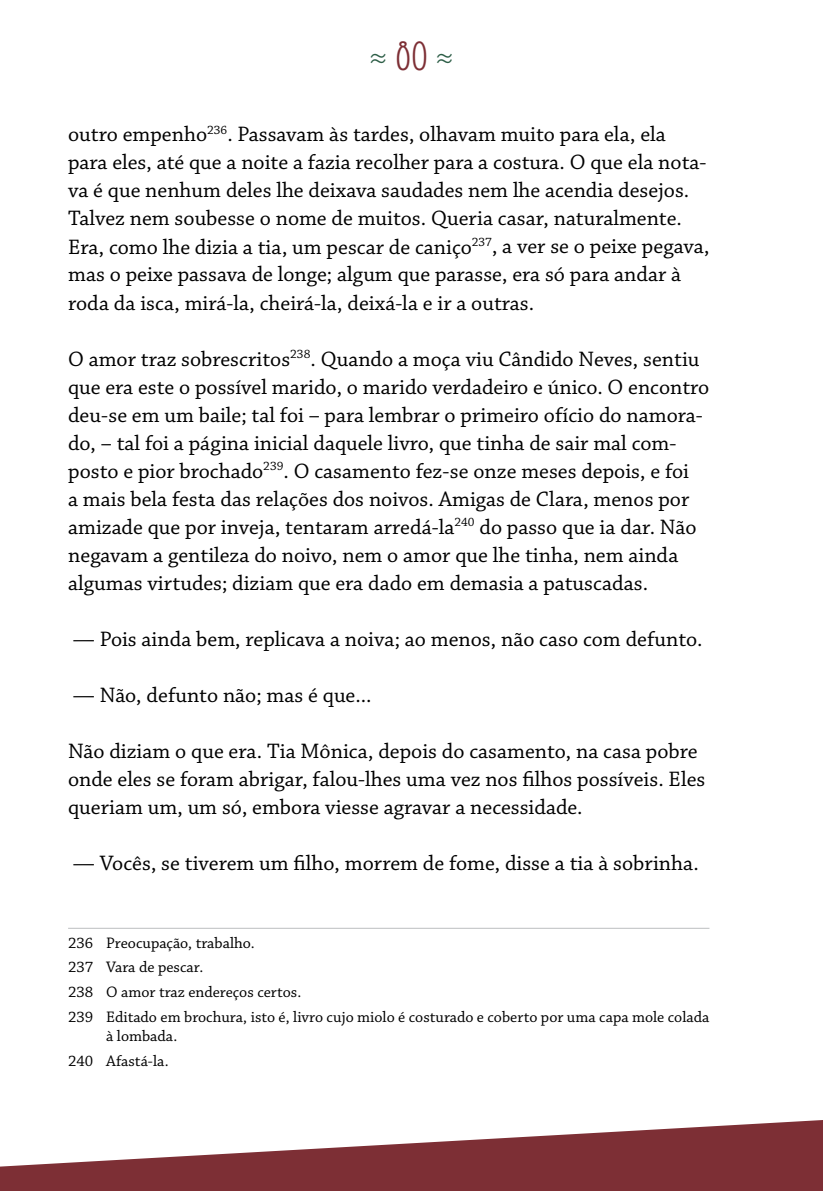
<style>
.page{position:relative;width:823px;height:1191px;background:#fff}
.page>*{position:absolute;margin:0;border:0;box-sizing:border-box;transform-origin:0 0}
.t1{font:40px "Eccentric Std";color:#2c5d46}
.t2{font:22px/28px "Chaparral Pro";color:#000}
.t3{font:16px/24.8px "Chaparral Pro";color:#000}
.s1{color:#7d2f35}
</style>
<div class="page">
<svg style="left:0;top:1120px;width:822px;height:71px;fill:#7d2f35"></svg>
<hr style="left:68px;top:927px;width:641px;height:1px;background:#bcbec0">
<h1 class="t1" style="left:369px;top:33px;width:85px">≈<span class="s1">80</span>≈</h1>
<p class="t2" style="left:68px;top:121px;width:642px">outro empenho<sup>236</sup>. Passavam às tardes, olhavam muito para ela, ela para eles, até que a noite a fazia recolher para a costura. O que ela nota&shy;va é que nenhum deles lhe deixava saudades nem lhe acendia desejos.<br>Talvez nem soubesse o nome de muitos. Queria casar, naturalmente.<br>Era, como lhe dizia a tia, um pescar de caniço<sup>237</sup>, a ver se o peixe pegava, mas o peixe passava de longe; algum que parasse, era só para andar à roda da isca, mirá-la, cheirá-la, deixá-la e ir a outras.</p>
<p class="t2" style="left:68px;top:345px;width:642px">O amor traz sobrescritos<sup>238</sup>. Quando a moça viu Cândido Neves, sentiu que era este o possível marido, o marido verdadeiro e único. O encontro deu-se em um baile; tal foi – para lembrar o primeiro ofício do namora&shy;do, – tal foi a página inicial daquele livro, que tinha de sair mal com&shy;posto e pior brochado<sup>239</sup>. O casamento fez-se onze meses depois, e foi<br>a mais bela festa das relações dos noivos. Amigas de Clara, menos por amizade que por inveja, tentaram arredá-la<sup>240</sup> do passo que ia dar. Não negavam a gentileza do noivo, nem o amor que lhe tinha, nem ainda algumas virtudes; diziam que era dado em demasia a patuscadas.</p>
<p class="t2" style="left:73px;top:625px;width:630px">— Pois ainda bem, replicava a noiva; ao menos, não caso com defunto.</p>
<p class="t2" style="left:73px;top:681px;width:300px">— Não, defunto não; mas é que...</p>
<p class="t2" style="left:68px;top:737px;width:638px">Não diziam o que era. Tia Mônica, depois do casamento, na casa pobre onde eles se foram abrigar, falou-lhes uma vez nos filhos possíveis. Eles queriam um, um só, embora viesse agravar a necessidade.</p>
<p class="t2" style="left:73px;top:849px;width:627px">— Vocês, se tiverem um filho, morrem de fome, disse a tia à sobrinha.</p>
<p class="t3" style="left:68px;top:930px;width:642px">236 Preocupação, trabalho.<br>237 Vara de pescar.<br>238 O amor traz endereços certos.<br>239 Editado em brochura, isto é, livro cujo miolo é costurado e coberto por uma capa mole colada</p>
<p class="t3" style="left:68px;top:1024px;width:111px;text-indent:38px">à lombada.<br>240 Afastá-la.</p>
</div>
